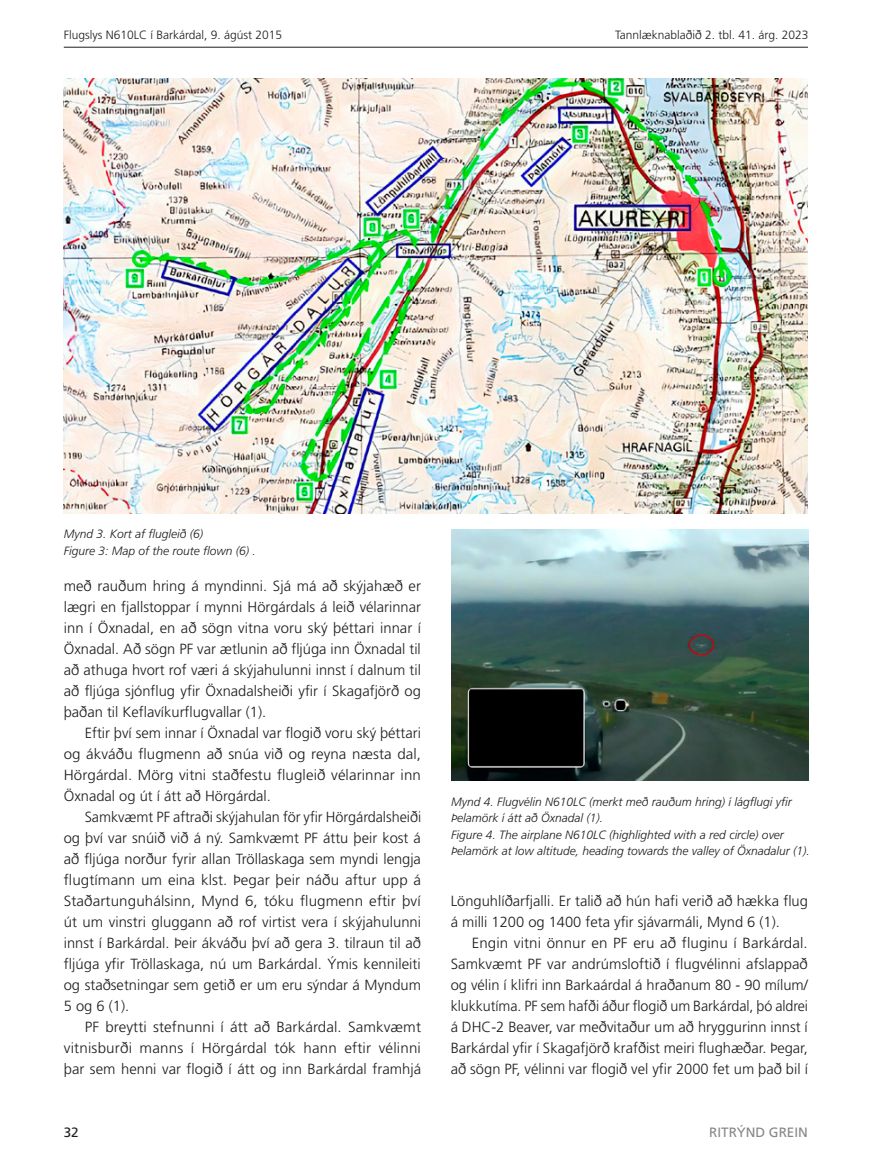
<style>
.page{position:relative;width:893px;height:1170px;background:#fff}
.page>*{position:absolute;margin:0;border:0;box-sizing:border-box;transform-origin:0 0}
.t1{font:300 14.7px/21px "Frutiger LT Std";color:#1d1d1b;text-align:justify}
.t2{font:13.5px "Frutiger LT Std";color:#878787}
.t3{font:13.5px "Frutiger LT Std";color:#1d1d1b}
.t4{font:italic 300 12px/16.5px "Frutiger LT Std";color:#1d1d1b}
.t5{font:300 12px "Frutiger LT Std";color:#1d1d1b}
</style>
<div class="page">
<hr style="left:64px;top:47px;width:744px;height:1px;background:#1d1d1b">
<img style="left:64px;top:79px;width:743px;height:434px">
<img style="left:451px;top:529px;width:357px;height:251px">
<p class="t5" style="left:64px;top:28px;width:220px">Flugslys N610LC í Barkárdal, 9. ágúst 2015</p>
<p class="t5" style="left:615px;top:28px;width:195px">Tannlæknablaðið 2. tbl. 41. árg. 2023</p>
<p class="t4" style="left:64px;top:526px;width:194px">Mynd 3. Kort af flugleið (6)<br>Figure 3: Map of the route flown (6) .</p>
<p class="t1" style="left:64px;top:575px;width:359px">með rauðum hring á myndinni. Sjá má að skýjahæð er lægri en fjallstoppar í mynni Hörgárdals á leið vélarinnar inn í Öxnadal, en að sögn vitna voru ský þéttari innar í Öxnadal. Að sögn PF var ætlunin að fljúga inn Öxnadal til að athuga hvort rof væri á skýjahulunni innst í dalnum til að fljúga sjónflug yfir Öxnadalsheiði yfir í Skagafjörð og þaðan til Keflavíkurflugvallar (1).</p>
<p class="t1" style="left:64px;top:722px;width:359px;text-indent:21px">Eftir því sem innar í Öxnadal var flogið voru ský þéttari og ákváðu flugmenn að snúa við og reyna næsta dal, Hörgárdal. Mörg vitni staðfestu flugleið vélarinnar inn Öxnadal og út í átt að Hörgárdal.</p>
<p class="t1" style="left:64px;top:806px;width:359px;text-indent:21px">Samkvæmt PF aftraði skýjahulan för yfir Hörgárdalsheiði og því var snúið við á ný. Samkvæmt PF áttu þeir kost á að fljúga norður fyrir allan Tröllaskaga sem myndi lengja flugtímann um eina klst. Þegar þeir náðu aftur upp á Staðartunguhálsinn, Mynd 6, tóku flugmenn eftir því út um vinstri gluggann að rof virtist vera í skýjahulunni innst í Barkárdal. Þeir ákváðu því að gera 3. tilraun til að fljúga yfir Tröllaskaga, nú um Barkárdal. Ýmis kennileiti og staðsetningar sem getið er um eru sýndar á Myndum 5 og 6 (1).</p>
<p class="t1" style="left:64px;top:1016px;width:359px;text-indent:21px">PF breytti stefnunni í átt að Barkárdal. Samkvæmt vitnisburði manns í Hörgárdal tók hann eftir vélinni þar sem henni var flogið í átt og inn Barkárdal framhjá</p>
<p class="t4" style="left:451px;top:793px;width:360px">Mynd 4. Flugvélin N610LC (merkt með rauðum hring) í lágflugi yfir Þelamörk í átt að Öxnadal (1).<br>Figure 4. The airplane N610LC (highlighted with a red circle) over Þelamörk at low altitude, heading towards the valley of Öxnadalur (1).</p>
<p class="t1" style="left:451px;top:890px;width:359px">Lönguhlíðarfjalli. Er talið að hún hafi verið að hækka flug á milli 1200 og 1400 feta yfir sjávarmáli, Mynd 6 (1).</p>
<p class="t1" style="left:451px;top:932px;width:359px;text-indent:21px">Engin vitni önnur en PF eru að fluginu í Barkárdal.<br>Samkvæmt PF var andrúmsloftið í flugvélinni afslappað og vélin í klifri inn Barkaárdal á hraðanum 80 - 90 mílum/ klukkutíma. PF sem hafði áður flogið um Barkárdal, þó aldrei á DHC-2 Beaver, var meðvitaður um að hryggurinn innst í Barkárdal yfir í Skagafjörð krafðist meiri flughæðar. Þegar, að sögn PF, vélinni var flogið vel yfir 2000 fet um það bil í</p>
<p class="t3" style="left:64px;top:1124px;width:17px">32</p>
<p class="t2" style="left:709px;top:1124px;width:100px">RITRÝND GREIN</p>
</div>
